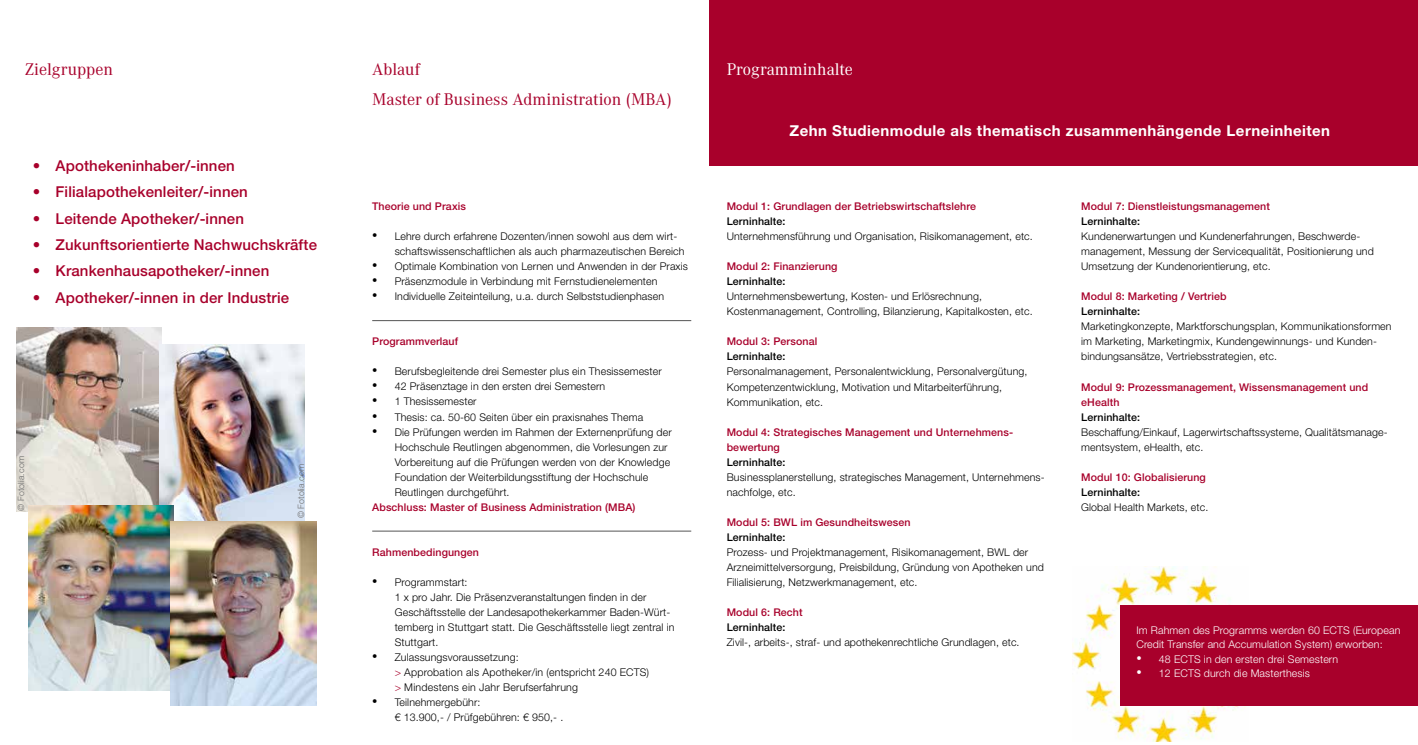
<style>
.page{position:relative;width:1418px;height:745px;background:#fff}
.page>*{position:absolute;margin:0;border:0;box-sizing:border-box;transform-origin:0 0}
.t1{font:17.5px/30px "Corporate A";color:#a8002b}
.t2{font:17.5px "Corporate A";color:#fff}
.t3{font:500 15px "Helvetica Neue LT";letter-spacing:.01em;color:#a8002b}
.t4{font:700 15px "Helvetica Neue LT";letter-spacing:.03em;color:#fff}
.t5{font:300 10.62px/15px "Helvetica Neue LT";letter-spacing:.01em;color:#000}
.t6{font:500 10.62px/15px "Helvetica Neue LT";letter-spacing:.01em;color:#a8002b}
.t7{font:300 10.62px/14.4px "Helvetica Neue LT";letter-spacing:.01em;color:#fff}
.t8{font:500 10.62px "Helvetica Neue LT";letter-spacing:.01em;color:#000}
.t9{font:300 8.75px "Helvetica Neue LT";letter-spacing:.01em;color:#6e6e6e}
.s1{font-family:"Times New Roman";font-weight:400;font-size:15px}
.s2{color:#a8002b}
</style>
<div class="page">
<img style="left:1072px;top:566px;width:176px;height:175px">
<div style="left:709px;top:0;width:708px;height:165px;background:#a8002b"></div>
<div style="left:1120px;top:605px;width:297px;height:100px;background:#a8002b"></div>
<hr style="left:372px;top:320px;width:319px;height:1px;background:#565655">
<hr style="left:372px;top:530px;width:319px;height:1px;background:#565655">
<img style="left:16px;top:327px;width:146px;height:184px">
<img style="left:159px;top:345px;width:146px;height:176px">
<img style="left:28px;top:505px;width:146px;height:184px">
<img style="left:171px;top:521px;width:145px;height:184px">
<h1 class="t1" style="left:25px;top:55px;width:90px">Zielgruppen</h1>
<h2 class="t3" style="left:33px;top:157px;width:203px">• Apothekeninhaber/-innen</h2>
<h2 class="t3" style="left:33px;top:183px;width:216px">• Filialapothekenleiter/-innen</h2>
<h2 class="t3" style="left:33px;top:209px;width:213px">• Leitende Apotheker/-innen</h2>
<h2 class="t3" style="left:33px;top:235px;width:286px">• Zukunftsorientierte Nachwuchskräfte</h2>
<h2 class="t3" style="left:33px;top:262px;width:238px">• Krankenhausapotheker/-innen</h2>
<h2 class="t3" style="left:33px;top:288px;width:258px">• Apotheker/-innen in der Industrie</h2>
<p class="t9" style="left:16px;top:510px;width:56px;rotate:-90deg">© Fotolia.com</p>
<p class="t9" style="left:296px;top:518px;width:56px;rotate:-90deg">© Fotolia.com</p>
<h1 class="t1" style="left:372px;top:55px;width:301px">Ablauf<br>Master of Business Administration (MBA)</h1>
<p class="t6" style="left:372px;top:199px;width:95px">Theorie und Praxis</p>
<p class="t5" style="left:395px;top:229px;width:291px;text-indent:-22px"><span class="s1">•</span> Lehre durch erfahrene Dozenten/innen sowohl aus dem wirt&shy;schaftswissenschaftlichen als auch pharmazeutischen Bereich</p>
<p class="t5" style="left:372px;top:259px;width:317px"><span class="s1">•</span> Optimale Kombination von Lernen und Anwenden in der Praxis</p>
<p class="t5" style="left:372px;top:274px;width:287px"><span class="s1">•</span> Präsenzmodule in Verbindung mit Fernstudienelementen</p>
<p class="t5" style="left:372px;top:289px;width:293px"><span class="s1">•</span> Individuelle Zeiteinteilung, u.a. durch Selbststudienphasen</p>
<p class="t6" style="left:372px;top:334px;width:87px">Programmverlauf</p>
<p class="t5" style="left:372px;top:364px;width:291px"><span class="s1">•</span> Berufsbegleitende drei Semester plus ein Thesissemester</p>
<p class="t5" style="left:372px;top:379px;width:235px"><span class="s1">•</span> 42 Präsenztage in den ersten drei Semestern</p>
<p class="t5" style="left:372px;top:394px;width:106px"><span class="s1">•</span> 1 Thesissemester</p>
<p class="t5" style="left:372px;top:409px;width:272px"><span class="s1">•</span> Thesis: ca. 50-60 Seiten über ein praxisnahes Thema</p>
<p class="t5" style="left:395px;top:424px;width:278px;text-indent:-22px"><span class="s1">•</span> Die Prüfungen werden im Rahmen der Externenprüfung der Hochschule Reutlingen abgenommen, die Vorlesungen zur Vorbereitung auf die Prüfungen werden von der Knowledge Foundation der Weiterbildungsstiftung der Hochschule Reutlingen durchgeführt.</p>
<p class="t6" style="left:372px;top:499px;width:265px">Abschluss: Master of Business Administration (MBA)</p>
<p class="t6" style="left:372px;top:544px;width:108px">Rahmenbedingungen</p>
<p class="t5" style="left:395px;top:574px;width:281px;text-indent:-22px"><span class="s1">•</span> Programmstart:<br>1 x pro Jahr. Die Präsenzveranstaltungen finden in der Geschäftsstelle der Landesapothekerkammer Baden-Würt&shy;temberg in Stuttgart statt. Die Geschäftsstelle liegt zentral in Stuttgart.</p>
<p class="t5" style="left:395px;top:649px;width:256px;text-indent:-22px"><span class="s1">•</span> Zulassungsvoraussetzung:<br><span class="s2">&gt;</span> Approbation als Apotheker/in (entspricht 240 ECTS) <span class="s2">&gt;</span> Mindestens ein Jahr Berufserfahrung</p>
<p class="t5" style="left:395px;top:694px;width:170px;text-indent:-22px"><span class="s1">•</span> Teilnehmergebühr:<br>€ 13.900,- / Prüfgebühren: € 950,- .</p>
<h1 class="t2" style="left:726px;top:60px;width:128px">Programminhalte</h1>
<h2 class="t4" style="left:789px;top:121px;width:542px">Zehn Studienmodule als thematisch zusammenhängende Lerneinheiten</h2>
<p class="t6" style="left:726px;top:199px;width:251px">Modul 1: Grundlagen der Betriebswirtschaftslehre</p>
<p class="t8" style="left:726px;top:215px;width:60px">Lerninhalte:</p>
<p class="t5" style="left:726px;top:229px;width:307px">Unternehmensführung und Organisation, Risikomanagement, etc.</p>
<p class="t6" style="left:726px;top:259px;width:112px">Modul 2: Finanzierung</p>
<p class="t8" style="left:726px;top:275px;width:60px">Lerninhalte:</p>
<p class="t5" style="left:726px;top:289px;width:307px">Unternehmensbewertung, Kosten- und Erlösrechnung,<br>Kostenmanagement, Controlling, Bilanzierung, Kapitalkosten, etc.</p>
<p class="t6" style="left:726px;top:334px;width:92px">Modul 3: Personal</p>
<p class="t8" style="left:726px;top:350px;width:60px">Lerninhalte:</p>
<p class="t5" style="left:726px;top:364px;width:302px">Personalmanagement, Personalentwicklung, Personalvergütung,<br>Kompetenzentwicklung, Motivation und Mitarbeiterführung,<br>Kommunikation, etc.</p>
<p class="t6" style="left:726px;top:424px;width:288px">Modul 4: Strategisches Management und Unternehmens&shy;bewertung</p>
<p class="t8" style="left:726px;top:455px;width:60px">Lerninhalte:</p>
<p class="t5" style="left:726px;top:469px;width:319px">Businessplanerstellung, strategisches Management, Unternehmens&shy;nachfolge, etc.</p>
<p class="t6" style="left:726px;top:514px;width:185px">Modul 5: BWL im Gesundheitswesen</p>
<p class="t8" style="left:726px;top:530px;width:60px">Lerninhalte:</p>
<p class="t5" style="left:726px;top:544px;width:319px">Prozess- und Projektmanagement, Risikomanagement, BWL der<br>Arzneimittelversorgung, Preisbildung, Gründung von Apotheken und<br>Filialisierung, Netzwerkmanagement, etc.</p>
<p class="t6" style="left:726px;top:604px;width:77px">Modul 6: Recht</p>
<p class="t8" style="left:726px;top:620px;width:60px">Lerninhalte:</p>
<p class="t5" style="left:726px;top:634px;width:294px">Zivil-, arbeits-, straf- und apothekenrechtliche Grundlagen, etc.</p>
<p class="t6" style="left:1081px;top:199px;width:190px">Modul 7: Dienstleistungsmanagement</p>
<p class="t8" style="left:1081px;top:215px;width:60px">Lerninhalte:</p>
<p class="t5" style="left:1081px;top:229px;width:294px">Kundenerwartungen und Kundenerfahrungen, Beschwerde&shy;management, Messung der Servicequalität, Positionierung und<br>Umsetzung der Kundenorientierung, etc.</p>
<p class="t6" style="left:1081px;top:289px;width:147px">Modul 8: Marketing / Vertrieb</p>
<p class="t8" style="left:1081px;top:305px;width:60px">Lerninhalte:</p>
<p class="t5" style="left:1081px;top:319px;width:312px">Marketingkonzepte, Marktforschungsplan, Kommunikationsformen im Marketing, Marketingmix, Kundengewinnungs- und Kunden&shy;bindungsansätze, Vertriebsstrategien, etc.</p>
<p class="t6" style="left:1081px;top:379px;width:288px">Modul 9: Prozessmanagement, Wissensmanagement und eHealth</p>
<p class="t8" style="left:1081px;top:410px;width:60px">Lerninhalte:</p>
<p class="t5" style="left:1081px;top:424px;width:308px">Beschaffung/Einkauf, Lagerwirtschaftssysteme, Qualitätsmanage&shy;mentsystem, eHealth, etc.</p>
<p class="t6" style="left:1081px;top:469px;width:126px">Modul 10: Globalisierung</p>
<p class="t8" style="left:1081px;top:485px;width:60px">Lerninhalte:</p>
<p class="t5" style="left:1081px;top:499px;width:129px">Global Health Markets, etc.</p>
<p class="t7" style="left:1136px;top:622px;width:265px">Im Rahmen des Programms werden 60 ECTS (European<br>Credit Transfer and Accumulation System) erworben:</p>
<p class="t7" style="left:1136px;top:651px;width:203px"><span class="s1">•</span> 48 ECTS in den ersten drei Semestern</p>
<p class="t7" style="left:1136px;top:665px;width:175px"><span class="s1">•</span> 12 ECTS durch die Masterthesis</p>
</div>
